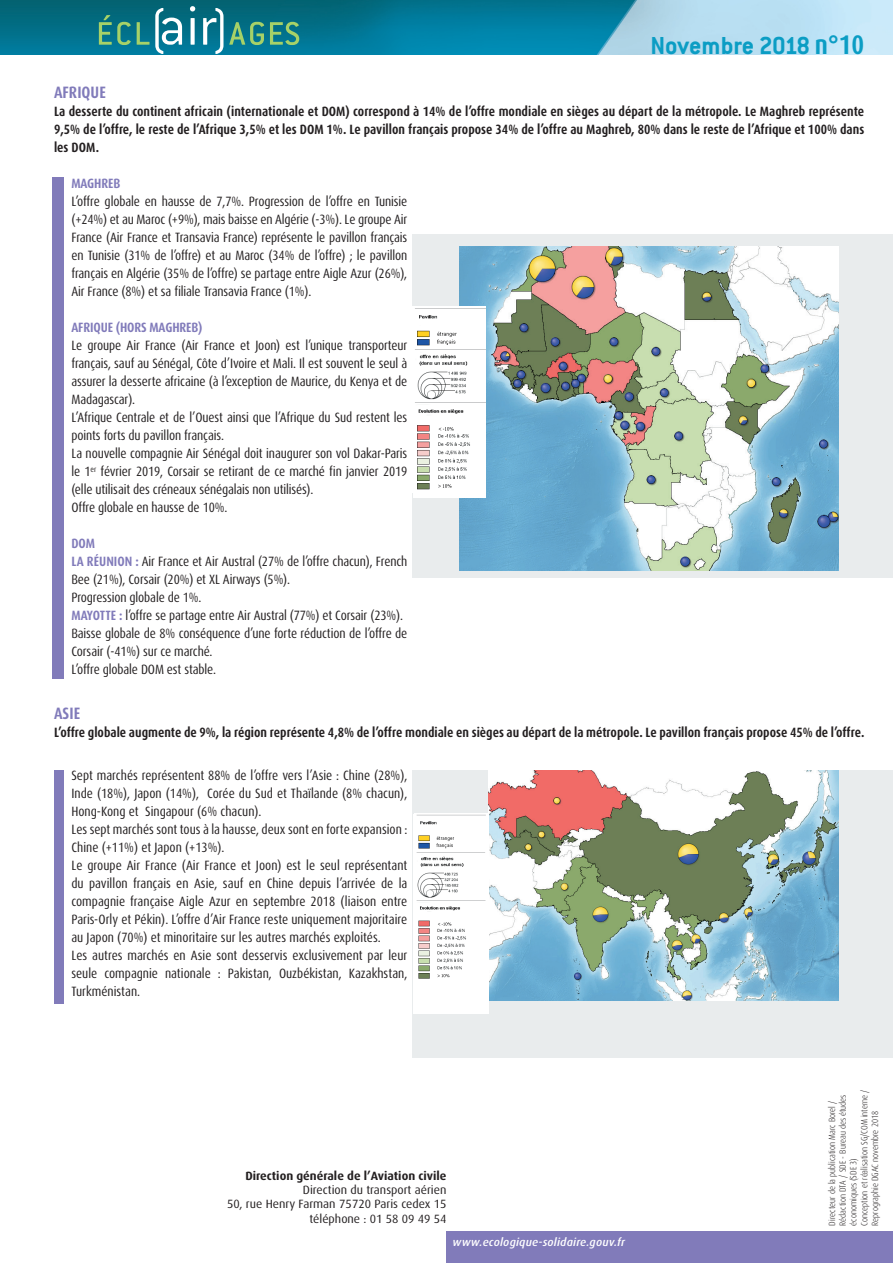
<style>
.page{position:relative;width:893px;height:1263px;background:#fff}
.page>*{position:absolute;margin:0;border:0;box-sizing:border-box;transform-origin:0 0}
.t1{font:700 27px "Conduit ITC";color:#0b9dc4}
.t2{font:700 condensed 16.5px "Dax OT";color:#817bba}
.t3{font:condensed 13.5px/18px "Dax OT";letter-spacing:-.01em;color:#231f20}
.t4{font:700 condensed 13.5px/18px "Dax OT";color:#231f20;text-align:justify}
.t5{font:700 condensed 13.5px "Dax OT";letter-spacing:-.01em;color:#817bba}
.t6{font:12px/14.4px "Dax OT";color:#231f20;text-align:right}
.t7{font:700 12px "Dax OT";color:#231f20}
.t8{font:italic 500 11.25px "Dax OT";letter-spacing:.02em;color:#fff}
.t9{font:300 condensed 9px/10.8px "Dax OT";color:#231f20}
.s1{font-family:"Dax OT";font-stretch:condensed}
.s2{font-weight:700;color:#817bba}
</style>
<div class="page">
<img style="left:0;top:0;width:893px;height:54px">
<svg style="left:99px;top:15px;width:32px;height:30px"></svg>
<svg style="left:137px;top:22px;width:12px;height:23px"></svg>
<svg style="left:155px;top:8px;width:27px;height:46px"></svg>
<svg style="left:190px;top:6px;width:5px;height:39px"></svg>
<svg style="left:203px;top:8px;width:20px;height:46px"></svg>
<svg style="left:229px;top:22px;width:35px;height:23px"></svg>
<svg style="left:270px;top:22px;width:29px;height:23px"></svg>
<div style="left:446px;top:1232px;width:447px;height:31px;background:#817bba"></div>
<div style="left:52px;top:178px;width:11px;height:501px;background:#817bba"></div>
<div style="left:54px;top:770px;width:9px;height:234px;background:#817bba"></div>
<div style="left:412px;top:234px;width:481px;height:344px;background:#e9eced"></div>
<img style="left:459px;top:247px;width:380px;height:323px">
<div style="left:413px;top:307px;width:72px;height:190px;background:#fff"></div>
<img style="left:415px;top:308px;width:70px;height:182px">
<div style="left:412px;top:770px;width:481px;height:287px;background:#e9eced"></div>
<img style="left:489px;top:770px;width:350px;height:230px">
<div style="left:413px;top:814px;width:76px;height:199px;background:#fff"></div>
<img style="left:416px;top:814px;width:70px;height:165px">
<h1 class="t1" style="left:651px;top:30px;width:215px">Novembre 2018 <span class="s1">n°10</span></h1>
<p class="t2" style="left:54px;top:82px;width:53px">AFRIQUE</p>
<p class="t4" style="left:54px;top:103px;width:812px">La desserte du continent africain (internationale et DOM) correspond à 14% de l’offre mondiale en sièges au départ de la métropole. Le Maghreb représente 9,5% de l’offre, le reste de l’Afrique 3,5% et les DOM 1%. Le pavillon français propose 34% de l’offre au Maghreb, 80% dans le reste de l’Afrique et 100% dans les DOM.</p>
<p class="t5" style="left:71px;top:175px;width:50px">MAGHREB</p>
<p class="t3" style="left:71px;top:193px;width:337px;text-align:justify">L’offre globale en hausse de 7,7%. Progression de l’offre en Tunisie (+24%) et au Maroc (+9%), mais baisse en Algérie (-3%). Le groupe Air France (Air France et Transavia France) représente le pavillon français en Tunisie (31% de l’offre) et au Maroc (34% de l’offre) ; le pavillon français en Algérie (35% de l’offre) se partage entre Aigle Azur (26%), Air France (8%) et sa filiale Transavia France (1%).</p>
<p class="t5" style="left:71px;top:319px;width:132px">AFRIQUE (HORS MAGHREB)</p>
<p class="t3" style="left:71px;top:337px;width:337px">Le groupe Air France (Air France et Joon) est l’unique transporteur français, sauf au Sénégal, Côte d’Ivoire et Mali. Il est souvent le seul à assurer la desserte africaine (à l’exception de Maurice, du Kenya et de Madagascar).<br>L’Afrique Centrale et de l’Ouest ainsi que l’Afrique du Sud restent les points forts du pavillon français.<br>La nouvelle compagnie Air Sénégal doit inaugurer son vol Dakar-Paris le 1<sup>er</sup> février 2019, Corsair se retirant de ce marché fin janvier 2019 (elle utilisait des créneaux sénégalais non utilisés).<br>Offre globale en hausse de 10%.</p>
<p class="t3" style="left:71px;top:535px;width:337px"><span class="s2">DOM<br>LA RÉUNION :</span> Air France et Air Austral (27% de l’offre chacun), French Bee (21%), Corsair (20%) et XL Airways (5%).<br>Progression globale de 1%.<br><span class="s2">MAYOTTE :</span> l’offre se partage entre Air Austral (77%) et Corsair (23%).<br>Baisse globale de 8% conséquence d’une forte réduction de l’offre de Corsair (-41%) sur ce marché.<br>L’offre globale DOM est stable.</p>
<p class="t2" style="left:54px;top:702px;width:28px">ASIE</p>
<p class="t4" style="left:54px;top:723px;width:812px">L’offre globale augmente de 9%, la région représente 4,8% de l’offre mondiale en sièges au départ de la métropole. Le pavillon français propose 45% de l’offre.</p>
<p class="t3" style="left:71px;top:767px;width:337px">Sept marchés représentent 88% de l’offre vers l’Asie : Chine (28%), Inde (18%), Japon (14%), Corée du Sud et Thaïlande (8% chacun), Hong-Kong et Singapour (6% chacun).<br>Les sept marchés sont tous à la hausse, deux sont en forte expansion :<br>Chine (+11%) et Japon (+13%).<br>Le groupe Air France (Air France et Joon) est le seul représentant du pavillon français en Asie, sauf en Chine depuis l’arrivée de la compagnie française Aigle Azur en septembre 2018 (liaison entre Paris-Orly et Pékin). L’offre d’Air France reste uniquement majoritaire au Japon (70%) et minoritaire sur les autres marchés exploités.<br>Les autres marchés en Asie sont desservis exclusivement par leur seule compagnie nationale : Pakistan, Ouzbékistan, Kazakhstan, Turkménistan.</p>
<p class="t7" style="left:245px;top:1169px;width:203px">Direction générale de l’Aviation civile</p>
<p class="t6" style="left:227px;top:1183px;width:221px">Direction du transport aérien<br>50, rue Henry Farman 75720 Paris cedex 15 téléphone : 01 58 09 49 54</p>
<p class="t8" style="left:452px;top:1236px;width:174px">www.ecologique-solidaire.gouv.fr</p>
<p class="t9" style="left:827px;top:1225px;width:138px;rotate:-90deg">Directeur de la publication Marc Borel / Rédaction DTA / SDE - Bureau des études économiques (SDE 3)<br>Conception et réalisation SG/COM interne / Reprographie DGAC novembre 2018</p>
</div>
